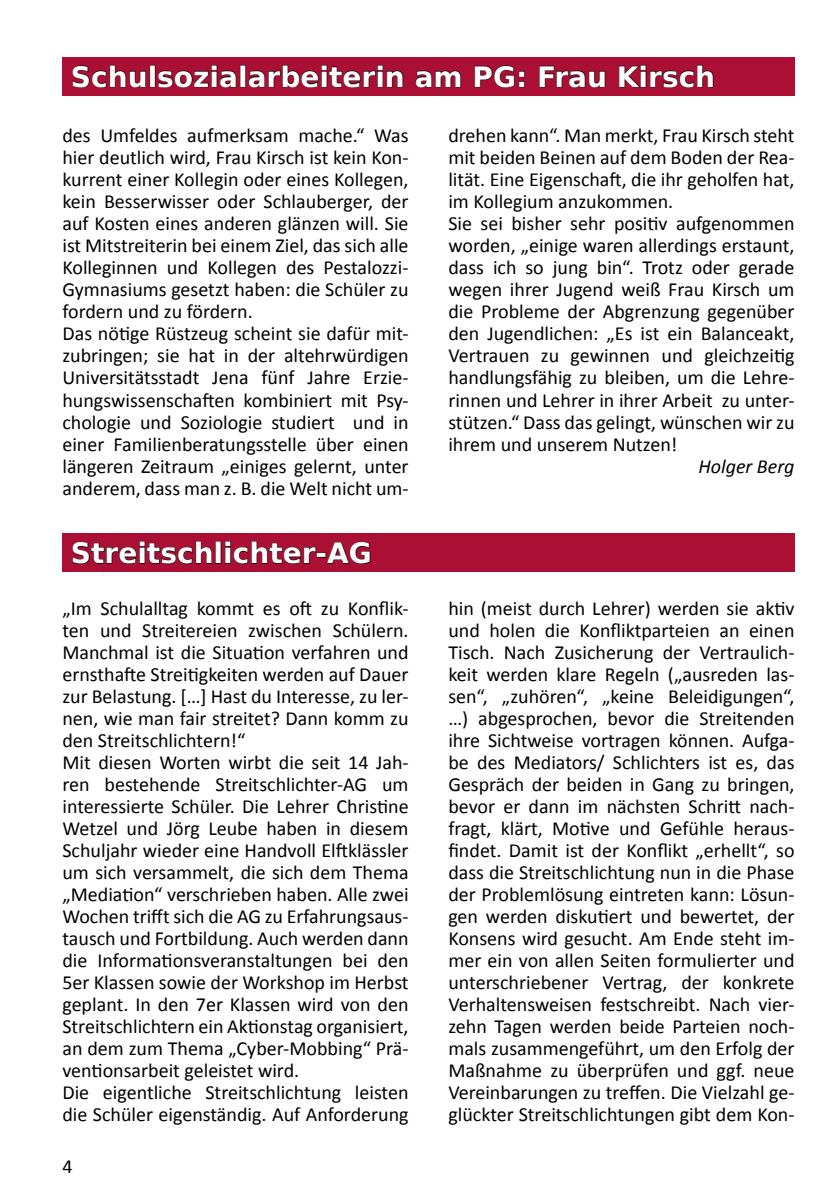
<style>
.page{position:relative;width:840px;height:1191px;background:#fff}
.page>*{position:absolute;margin:0;border:0;box-sizing:border-box;transform-origin:0 0}
.t1{font:700 28px "DejaVu Sans";color:#fff}
.t2{font:20px/22px "Calibri";color:#000}
.t3{font:italic 20px "Calibri";color:#000}
</style>
<div class="page">
<div style="left:62px;top:57px;width:732px;height:38px;background:#ab0f33"></div>
<svg style="left:72px;top:64px;width:74px;height:24px"></svg>
<svg style="left:158px;top:65px;width:79px;height:23px"></svg>
<div style="left:240px;top:65px;width:6px;height:22px;border:1px solid #000"></div>
<svg style="left:248px;top:64px;width:155px;height:24px"></svg>
<svg style="left:415px;top:70px;width:46px;height:18px"></svg>
<svg style="left:474px;top:65px;width:50px;height:23px"></svg>
<svg style="left:539px;top:65px;width:66px;height:23px"></svg>
<svg style="left:618px;top:64px;width:95px;height:24px"></svg>
<div style="left:62px;top:533px;width:732px;height:39px;background:#ab0f33"></div>
<svg style="left:72px;top:541px;width:140px;height:23px"></svg>
<svg style="left:225px;top:541px;width:91px;height:23px"></svg>
<div style="left:316px;top:552px;width:10px;height:5px;border:1px solid #000"></div>
<svg style="left:326px;top:541px;width:45px;height:23px"></svg>
<h1 class="t1" style="left:71px;top:54px;width:645px">Schulsozialarbeiterin am PG: Frau Kirsch</h1>
<p class="t2" style="left:62px;top:124px;width:347px">des Umfeldes aufmerksam mache.“ Was hier deutlich wird, Frau Kirsch ist kein Kon&shy;kurrent einer Kollegin oder eines Kollegen, kein Besserwisser oder Schlauberger, der auf Kosten eines anderen glänzen will. Sie ist Mitstreiterin bei einem Ziel, das sich alle Kolleginnen und Kollegen des Pestalozzi-Gymnasiums gesetzt haben: die Schüler zu fordern und zu fördern.<br>Das nötige Rüstzeug scheint sie dafür mit&shy;zubringen; sie hat in der altehrwürdigen Universitätsstadt Jena fünf Jahre Erzie&shy;hungswissenschaften kombiniert mit Psy&shy;chologie und Soziologie studiert und in einer Familienberatungsstelle über einen längeren Zeitraum „einiges gelernt, unter anderem, dass man z. B. die Welt nicht um-</p>
<p class="t2" style="left:448px;top:124px;width:347px">drehen kann“. Man merkt, Frau Kirsch steht mit beiden Beinen auf dem Boden der Rea&shy;lität. Eine Eigenschaft, die ihr geholfen hat, im Kollegium anzukommen.<br>Sie sei bisher sehr positiv aufgenommen worden, „einige waren allerdings erstaunt, dass ich so jung bin“. Trotz oder gerade wegen ihrer Jugend weiß Frau Kirsch um die Probleme der Abgrenzung gegenüber den Jugendlichen: „Es ist ein Balanceakt, Vertrauen zu gewinnen und gleichzeitig handlungsfähig zu bleiben, um die Lehre&shy;rinnen und Lehrer in ihrer Arbeit zu unter&shy;stützen.“ Dass das gelingt, wünschen wir zu ihrem und unserem Nutzen!</p>
<p class="t3" style="left:698px;top:453px;width:98px">Holger Berg</p>
<h1 class="t1" style="left:71px;top:530px;width:302px">Streitschlichter-AG</h1>
<p class="t2" style="left:62px;top:596px;width:347px">„Im Schulalltag kommt es oft zu Konflik&shy;ten und Streitereien zwischen Schülern.<br>Manchmal ist die Situation verfahren und ernsthafte Streitigkeiten werden auf Dauer zur Belastung. […] Hast du Interesse, zu ler&shy;nen, wie man fair streitet? Dann komm zu den Streitschlichtern!“<br>Mit diesen Worten wirbt die seit 14 Jah&shy;ren bestehende Streitschlichter-AG um interessierte Schüler. Die Lehrer Christine Wetzel und Jörg Leube haben in diesem Schuljahr wieder eine Handvoll Elftklässler um sich versammelt, die sich dem Thema „Mediation“ verschrieben haben. Alle zwei Wochen trifft sich die AG zu Erfahrungsaus&shy;tausch und Fortbildung. Auch werden dann die Informationsveranstaltungen bei den 5er Klassen sowie der Workshop im Herbst geplant. In den 7er Klassen wird von den Streitschlichtern ein Aktionstag organisiert, an dem zum Thema „Cyber-Mobbing“ Prä&shy;ventionsarbeit geleistet wird.<br>Die eigentliche Streitschlichtung leisten die Schüler eigenständig. Auf Anforderung</p>
<p class="t2" style="left:448px;top:596px;width:347px;text-align:justify">hin (meist durch Lehrer) werden sie aktiv und holen die Konfliktparteien an einen Tisch. Nach Zusicherung der Vertraulich&shy;keit werden klare Regeln („ausreden las&shy;sen“, „zuhören“, „keine Beleidigungen“, …) abgesprochen, bevor die Streitenden ihre Sichtweise vortragen können. Aufga&shy;be des Mediators/ Schlichters ist es, das Gespräch der beiden in Gang zu bringen, bevor er dann im nächsten Schritt nach&shy;fragt, klärt, Motive und Gefühle heraus&shy;findet. Damit ist der Konflikt „erhellt“, so dass die Streitschlichtung nun in die Phase der Problemlösung eintreten kann: Lösun&shy;gen werden diskutiert und bewertet, der Konsens wird gesucht. Am Ende steht im&shy;mer ein von allen Seiten formulierter und unterschriebener Vertrag, der konkrete Verhaltensweisen festschreibt. Nach vier&shy;zehn Tagen werden beide Parteien noch&shy;mals zusammengeführt, um den Erfolg der Maßnahme zu überprüfen und ggf. neue Vereinbarungen zu treffen. Die Vielzahl ge&shy;glückter Streitschlichtungen gibt dem Kon-</p>
<p class="t2" style="left:62px;top:1154px;width:12px">4</p>
</div>
